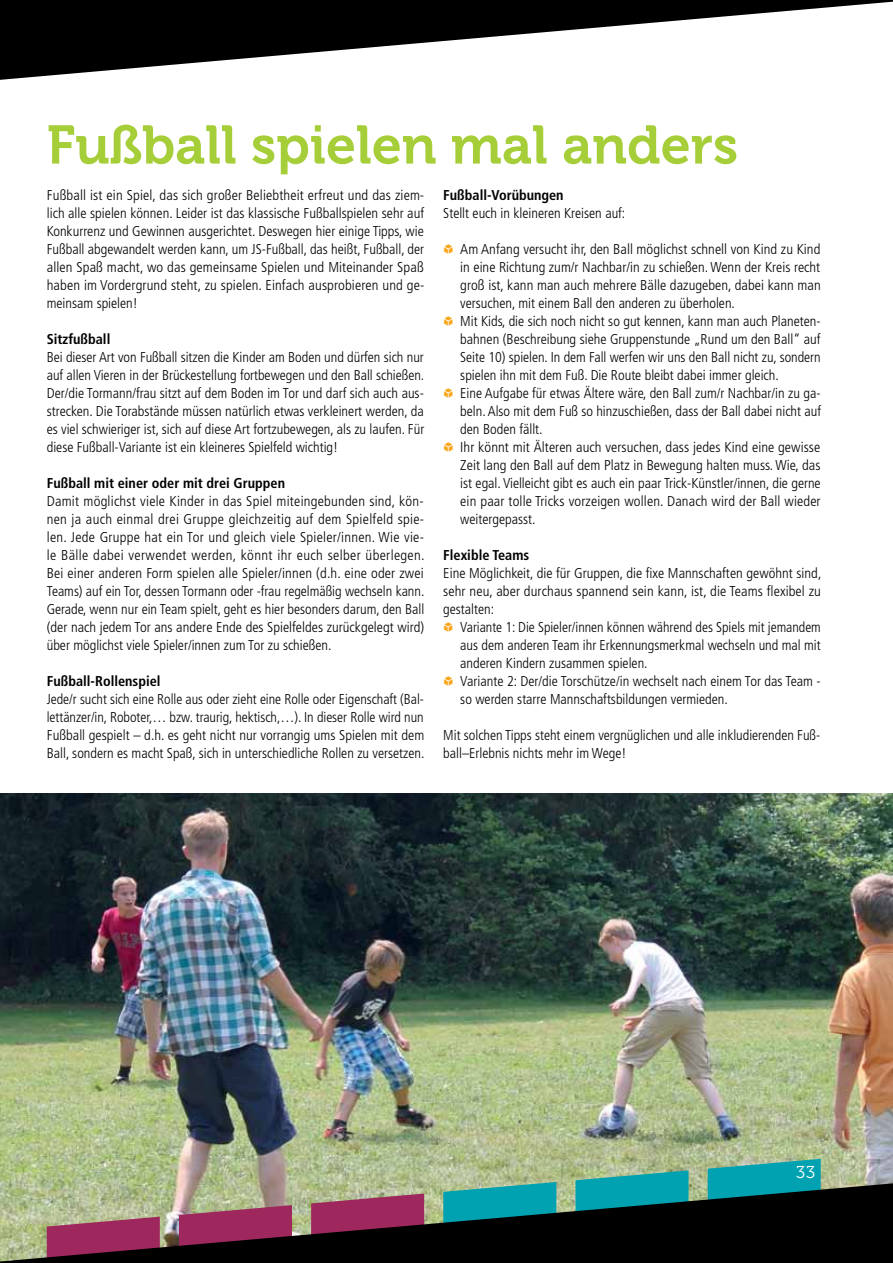
<style>
.page{position:relative;width:893px;height:1263px;background:#fff}
.page>*{position:absolute;margin:0;border:0;box-sizing:border-box;transform-origin:0 0}
.t1{font:54px "Museo 700";color:#a6ce39}
.t2{font:17.25px "Museo 300";color:#fff}
.t3{font:300 condensed 14.25px/18px "Frutiger";color:#000;text-align:justify}
.t4{font:700 condensed 14.25px "Frutiger";color:#000}
.s1{color:#faa61a}
</style>
<div class="page">
<img style="left:0;top:794px;width:893px;height:386px">
<svg style="left:575px;top:1170px;width:113px;height:10px"></svg>
<svg style="left:708px;top:1159px;width:113px;height:21px;background:#28a8ab"></svg>
<svg style="left:0;top:1180px;width:893px;height:83px;background:#444846"></svg>
<svg style="left:0;top:0;width:893px;height:80px;fill:#000"></svg>
<h1 class="t1" style="left:47px;top:115px;width:693px">Fußball spielen mal anders</h1>
<p class="t3" style="left:47px;top:186px;width:379px">Fußball ist ein Spiel, das sich großer Beliebtheit erfreut und das ziem&shy;lich alle spielen können. Leider ist das klassische Fußballspielen sehr auf Konkurrenz und Gewinnen ausgerichtet. Deswegen hier einige Tipps, wie Fußball abgewandelt werden kann, um JS-Fußball, das heißt, Fußball, der allen Spaß macht, wo das gemeinsame Spielen und Miteinander Spaß haben im Vordergrund steht, zu spielen. Einfach ausprobieren und ge&shy;meinsam spielen!</p>
<p class="t4" style="left:47px;top:330px;width:65px">Sitzfußball</p>
<p class="t3" style="left:47px;top:348px;width:379px">Bei dieser Art von Fußball sitzen die Kinder am Boden und dürfen sich nur auf allen Vieren in der Brückestellung fortbewegen und den Ball schießen.<br>Der/die Tormann/frau sitzt auf dem Boden im Tor und darf sich auch aus&shy;strecken. Die Torabstände müssen natürlich etwas verkleinert werden, da es viel schwieriger ist, sich auf diese Art fortzubewegen, als zu laufen. Für diese Fußball-Variante ist ein kleineres Spielfeld wichtig!</p>
<p class="t4" style="left:47px;top:474px;width:240px">Fußball mit einer oder mit drei Gruppen</p>
<p class="t3" style="left:47px;top:492px;width:379px">Damit möglichst viele Kinder in das Spiel miteingebunden sind, kön&shy;nen ja auch einmal drei Gruppe gleichzeitig auf dem Spielfeld spie&shy;len. Jede Gruppe hat ein Tor und gleich viele Spieler/innen. Wie vie&shy;le Bälle dabei verwendet werden, könnt ihr euch selber überlegen.<br>Bei einer anderen Form spielen alle Spieler/innen (d.h. eine oder zwei Teams) auf ein Tor, dessen Tormann oder -frau regelmäßig wechseln kann.<br>Gerade, wenn nur ein Team spielt, geht es hier besonders darum, den Ball (der nach jedem Tor ans andere Ende des Spielfeldes zurückgelegt wird) über möglichst viele Spieler/innen zum Tor zu schießen.</p>
<p class="t4" style="left:47px;top:672px;width:115px">Fußball-Rollenspiel</p>
<p class="t3" style="left:47px;top:690px;width:379px">Jede/r sucht sich eine Rolle aus oder zieht eine Rolle oder Eigenschaft (Bal&shy;lettänzer/in, Roboter,… bzw. traurig, hektisch,…). In dieser Rolle wird nun Fußball gespielt – d.h. es geht nicht nur vorrangig ums Spielen mit dem Ball, sondern es macht Spaß, sich in unterschiedliche Rollen zu versetzen.</p>
<p class="t4" style="left:443px;top:186px;width:122px">Fußball-Vorübungen</p>
<p class="t3" style="left:443px;top:204px;width:184px">Stellt euch in kleineren Kreisen auf:</p>
<p class="t3" style="left:460px;top:240px;width:362px;text-indent:-17px"><span class="s1">✔</span> Am Anfang versucht ihr, den Ball möglichst schnell von Kind zu Kind in eine Richtung zum/r Nachbar/in zu schießen. Wenn der Kreis recht groß ist, kann man auch mehrere Bälle dazugeben, dabei kann man versuchen, mit einem Ball den anderen zu überholen.</p>
<p class="t3" style="left:460px;top:312px;width:362px;text-indent:-17px"><span class="s1">✔</span> Mit Kids, die sich noch nicht so gut kennen, kann man auch Planeten&shy;bahnen (Beschreibung siehe Gruppenstunde „Rund um den Ball“ auf Seite 10) spielen. In dem Fall werfen wir uns den Ball nicht zu, sondern spielen ihn mit dem Fuß. Die Route bleibt dabei immer gleich.</p>
<p class="t3" style="left:460px;top:384px;width:362px;text-indent:-17px"><span class="s1">✔</span> Eine Aufgabe für etwas Ältere wäre, den Ball zum/r Nachbar/in zu ga&shy;beln. Also mit dem Fuß so hinzuschießen, dass der Ball dabei nicht auf den Boden fällt.</p>
<p class="t3" style="left:460px;top:438px;width:362px;text-indent:-17px"><span class="s1">✔</span> Ihr könnt mit Älteren auch versuchen, dass jedes Kind eine gewisse Zeit lang den Ball auf dem Platz in Bewegung halten muss. Wie, das ist egal. Vielleicht gibt es auch ein paar Trick-Künstler/innen, die gerne ein paar tolle Tricks vorzeigen wollen. Danach wird der Ball wieder weitergepasst.</p>
<p class="t4" style="left:443px;top:546px;width:87px">Flexible Teams</p>
<p class="t3" style="left:443px;top:564px;width:380px">Eine Möglichkeit, die für Gruppen, die fixe Mannschaften gewöhnt sind, sehr neu, aber durchaus spannend sein kann, ist, die Teams flexibel zu gestalten:</p>
<p class="t3" style="left:460px;top:618px;width:362px;text-indent:-17px"><span class="s1">✔</span> Variante 1: Die Spieler/innen können während des Spiels mit jemandem aus dem anderen Team ihr Erkennungsmerkmal wechseln und mal mit anderen Kindern zusammen spielen.</p>
<p class="t3" style="left:460px;top:672px;width:362px;text-indent:-17px"><span class="s1">✔</span> Variante 2: Der/die Torschütze/in wechselt nach einem Tor das Team - so werden starre Mannschaftsbildungen vermieden.</p>
<p class="t3" style="left:443px;top:726px;width:379px">Mit solchen Tipps steht einem vergnüglichen und alle inkludierenden Fuß&shy;ball–Erlebnis nichts mehr im Wege!</p>
<p class="t2" style="left:796px;top:1162px;width:21px">33</p>
</div>
